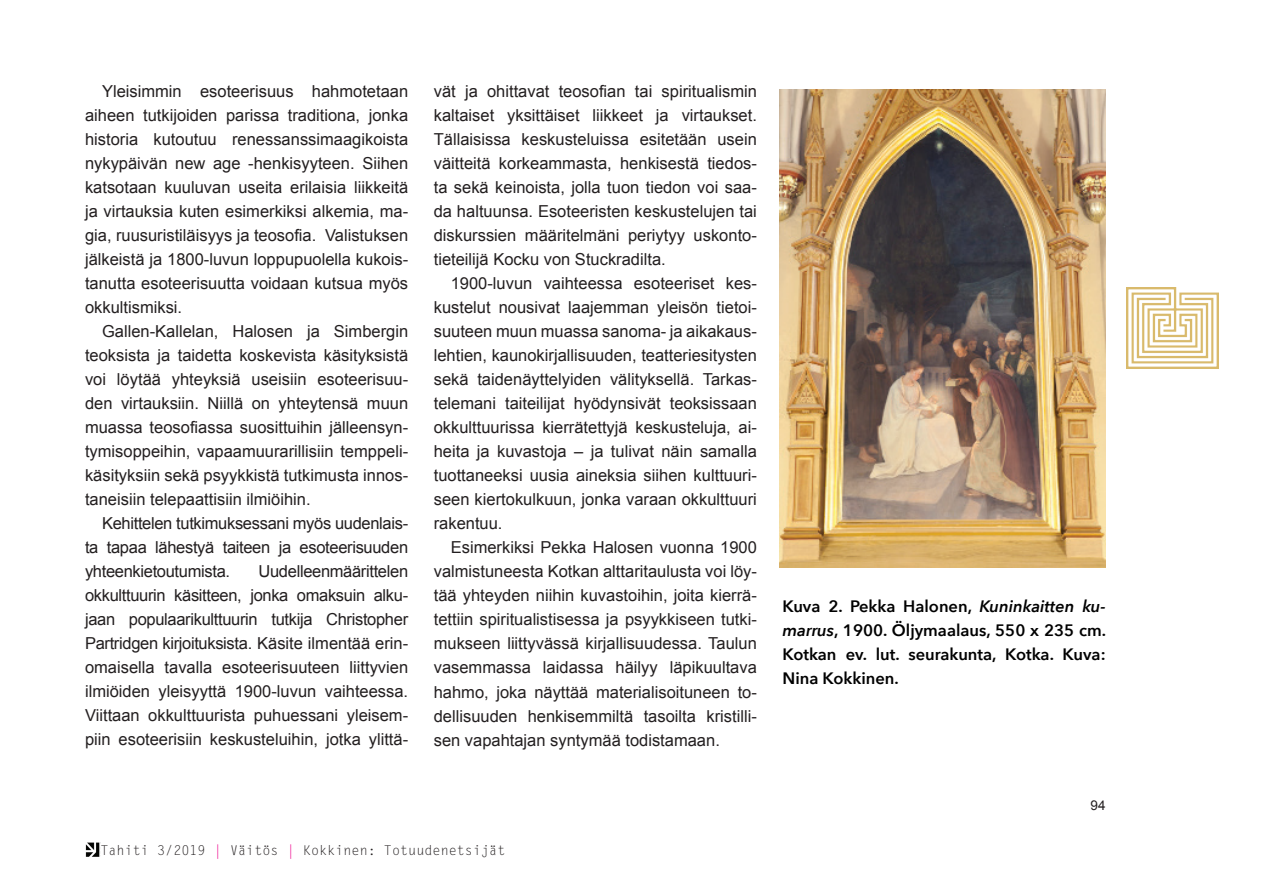
<style>
.page{position:relative;width:1263px;height:893px;background:#fff}
.page>*{position:absolute;margin:0;border:0;box-sizing:border-box;transform-origin:0 0}
.t1{font:16.5px/24px "Arial";color:#231f20;text-align:justify}
.t2{font:600 16.5px/24px "Avenir Next";color:#000;text-align:justify}
.t3{font:13.5px "Letter Gothic Std";color:#231f20}
.t4{font:13.5px "Arial";color:#231f20}
.s1{color:#ed028c}
.s2{font-style:italic}
</style>
<div class="page">
<img style="left:1127px;top:287px;width:92px;height:82px">
<img style="left:85px;top:842px;width:15px;height:15px">
<img style="left:780px;top:89px;width:326px;height:478px">
<p class="t1" style="left:85px;top:79px;width:325px;text-indent:17px">Yleisimmin esoteerisuus hahmotetaan aiheen tutkijoiden parissa traditiona, jonka historia kutoutuu renessanssimaagikoista nykypäivän new age -henkisyyteen. Siihen katsotaan kuuluvan useita erilaisia liikkeitä ja virtauksia kuten esimerkiksi alkemia, ma&shy;gia, ruusuristiläisyys ja teosofia. Valistuksen jälkeistä ja 1800-luvun loppupuolella kukois&shy;tanutta esoteerisuutta voidaan kutsua myös okkultismiksi.</p>
<p class="t1" style="left:85px;top:320px;width:325px;text-indent:17px">Gallen-Kallelan, Halosen ja Simbergin teoksista ja taidetta koskevista käsityksistä voi löytää yhteyksiä useisiin esoteerisuu&shy;den virtauksiin. Niillä on yhteytensä muun muassa teosofiassa suosittuihin jälleensyn&shy;tymisoppeihin, vapaamuurarillisiin temppeli&shy;käsityksiin sekä psyykkistä tutkimusta innos&shy;taneisiin telepaattisiin ilmiöihin.</p>
<p class="t1" style="left:85px;top:512px;width:325px;text-indent:17px">Kehittelen tutkimuksessani myös uudenlais&shy;ta tapaa lähestyä taiteen ja esoteerisuuden yhteenkietoutumista.</p>
<p class="t1" style="left:85px;top:560px;width:325px;text-indent:173px">Uudelleenmäärittelen okkulttuurin käsitteen, jonka omaksuin alku&shy;jaan populaarikulttuurin tutkija Christopher Partridgen kirjoituksista. Käsite ilmentää erin&shy;omaisella tavalla esoteerisuuteen liittyvien ilmiöiden yleisyyttä 1900-luvun vaihteessa.<br>Viittaan okkulttuurista puhuessani yleisem&shy;piin esoteerisiin keskusteluihin, jotka ylittä-</p>
<p class="t1" style="left:434px;top:80px;width:325px">vät ja ohittavat teosofian tai spiritualismin kaltaiset yksittäiset liikkeet ja virtaukset.<br>Tällaisissa keskusteluissa esitetään usein väitteitä korkeammasta, henkisestä tiedos&shy;ta sekä keinoista, jolla tuon tiedon voi saa&shy;da haltuunsa. Esoteeristen keskustelujen tai diskurssien määritelmäni periytyy uskonto&shy;tieteilijä Kocku von Stuckradilta.</p>
<p class="t1" style="left:434px;top:272px;width:325px;text-indent:17px">1900-luvun vaihteessa esoteeriset kes&shy;kustelut nousivat laajemman yleisön tietoi&shy;suuteen muun muassa sanoma- ja aikakaus&shy;lehtien, kaunokirjallisuuden, teatteriesitysten sekä taidenäyttelyiden välityksellä. Tarkas&shy;telemani taiteilijat hyödynsivät teoksissaan okkulttuurissa kierrätettyjä keskusteluja, ai&shy;heita ja kuvastoja – ja tulivat näin samalla tuottaneeksi uusia aineksia siihen kulttuuri&shy;seen kiertokulkuun, jonka varaan okkulttuuri rakentuu.</p>
<p class="t1" style="left:434px;top:536px;width:325px;text-indent:17px">Esimerkiksi Pekka Halosen vuonna 1900 valmistuneesta Kotkan alttaritaulusta voi löy&shy;tää yhteyden niihin kuvastoihin, joita kierrä&shy;tettiin spiritualistisessa ja psyykkiseen tutki&shy;mukseen liittyvässä kirjallisuudessa. Taulun vasemmassa laidassa häilyy läpikuultava hahmo, joka näyttää materialisoituneen to&shy;dellisuuden henkisemmiltä tasoilta kristilli&shy;sen vapahtajan syntymää todistamaan.</p>
<p class="t3" style="left:100px;top:842px;width:407px">Tahiti 3/2019 <span class="s1">|</span> Väitös <span class="s1">|</span> Kokkinen: Totuudenetsijät</p>
<p class="t2" style="left:782px;top:594px;width:325px">Kuva 2. Pekka Halonen, <span class="s2">Kuninkaitten ku&shy;marrus</span>, 1900. Öljymaalaus, 550 x 235 cm.<br>Kotkan ev. lut. seurakunta, Kotka. Kuva:<br>Nina Kokkinen.</p>
<p class="t4" style="left:1090px;top:796px;width:17px">94</p>
</div>
